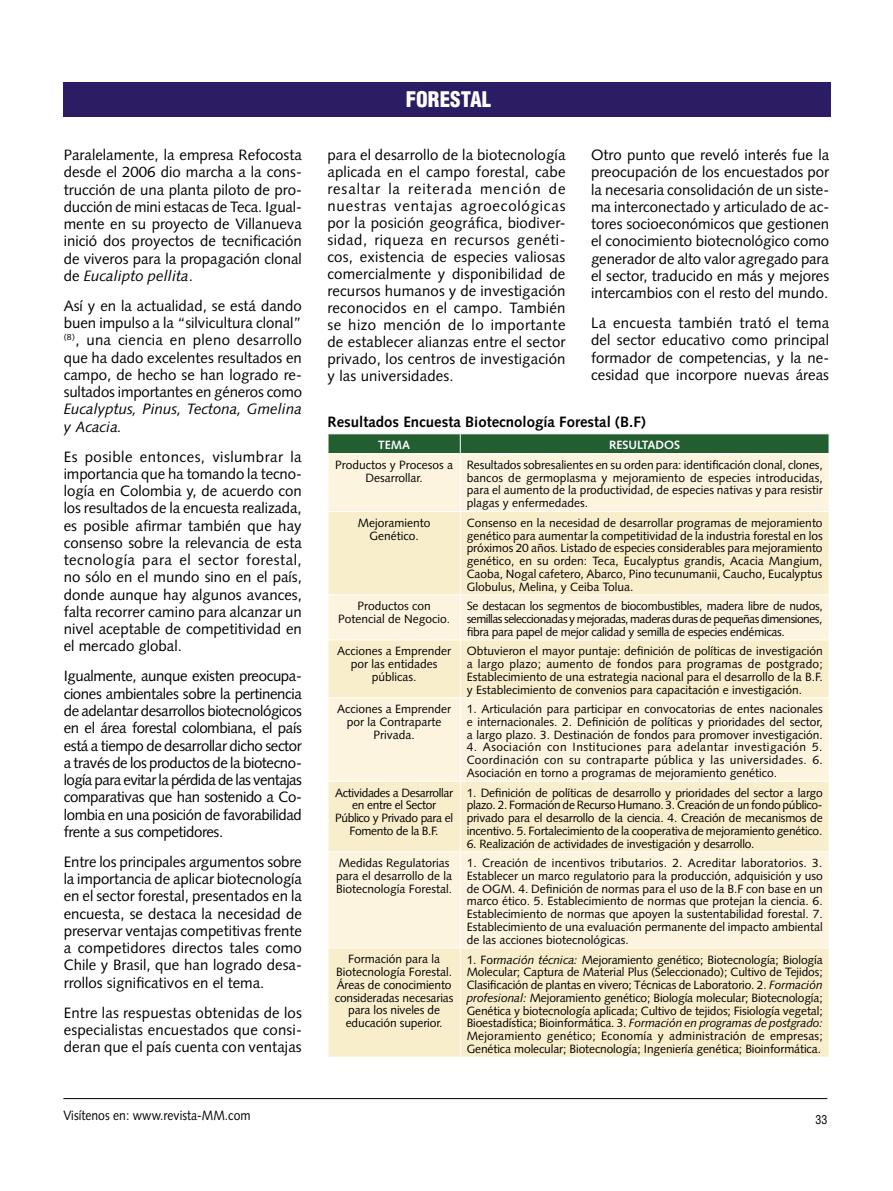
<style>
.page{position:relative;width:893px;height:1191px;background:#fff}
.page>*{position:absolute;margin:0;border:0;box-sizing:border-box;transform-origin:0 0}
.t1{font:900 condensed 21px "Helvetica";color:#fff}
.t2{font:15px/17.2px "Syntax";color:#000;text-align:justify}
.t3{font:700 15px "Syntax";color:#000}
.t4{font:italic 15px/17.2px "Syntax";color:#000}
.t5{font:13.5px "Syntax";color:#000;scale:.9 1}
.t6{font:12px/12.8px "Syntax";color:#000;text-align:justify}
.t7{font:12px/12.8px "Syntax";letter-spacing:-.03em;color:#000;text-align:center}
.t8{font:700 12px "Syntax";color:#fff}
.t9{font:condensed 12px "Helvetica";color:#000}
.s1{font-style:italic}
</style>
<div class="page">
<hr style="left:63px;top:1098px;width:764px;height:1px;background:#000">
<div style="left:329px;top:454px;width:500px;height:57px;background:#fcf4de"></div>
<svg style="left:329px;top:512px;width:500px;height:544px;background:#faf0d3"></svg>
<div style="left:328px;top:434px;width:501px;height:19px;background:#235e31"></div>
<hr style="left:460px;top:454px;width:1px;height:57px;background:#fff">
<hr style="left:460px;top:512px;width:1px;height:82px;background:#fff">
<hr style="left:328px;top:594px;width:132px;height:1px;background:#fff">
<hr style="left:460px;top:594px;width:369px;height:1px;background:#fff">
<hr style="left:460px;top:595px;width:1px;height:44px;background:#fff">
<hr style="left:328px;top:639px;width:132px;height:1px;background:#fff">
<hr style="left:460px;top:639px;width:369px;height:1px;background:#fff">
<hr style="left:460px;top:640px;width:1px;height:57px;background:#fff">
<hr style="left:328px;top:697px;width:132px;height:1px;background:#fff">
<hr style="left:460px;top:697px;width:369px;height:1px;background:#fff">
<hr style="left:460px;top:698px;width:1px;height:83px;background:#fff">
<hr style="left:328px;top:781px;width:132px;height:1px;background:#fff">
<hr style="left:460px;top:781px;width:369px;height:1px;background:#fff">
<hr style="left:460px;top:781px;width:1px;height:70px;background:#fff">
<hr style="left:328px;top:851px;width:132px;height:1px;background:#fff">
<hr style="left:460px;top:851px;width:369px;height:1px;background:#fff">
<hr style="left:460px;top:852px;width:1px;height:95px;background:#fff">
<hr style="left:328px;top:947px;width:132px;height:1px;background:#fff">
<hr style="left:460px;top:947px;width:369px;height:1px;background:#fff">
<hr style="left:460px;top:948px;width:1px;height:108px;background:#fff">
<div style="left:63px;top:82px;width:767px;height:35px;background:#2c1c63"></div>
<p class="t2" style="left:64px;top:146px;width:240px">Paralelamente, la empresa Refocosta desde el 2006 dio marcha a la cons&shy;trucción de una planta piloto de pro&shy;ducción de mini estacas de Teca. Igual&shy;mente en su proyecto de Villanueva inició dos proyectos de tecnificación de viveros para la propagación clonal de <span class="s1">Eucalipto pellita</span>.</p>
<p class="t2" style="left:64px;top:297px;width:240px">Así y en la actualidad, se está dando buen impulso a la “silvicultura clonal” <sup>(8)</sup>, una ciencia en pleno desarrollo que ha dado excelentes resultados en campo, de hecho se han logrado re&shy;sultados importantes en géneros como</p>
<p class="t4" style="left:64px;top:400px;width:240px">Eucalyptus, Pinus, Tectona, Gmelina y Acacia.</p>
<p class="t2" style="left:64px;top:448px;width:240px">Es posible entonces, vislumbrar la importancia que ha tomando la tecno&shy;logía en Colombia y, de acuerdo con los resultados de la encuesta realizada, es posible afirmar también que hay consenso sobre la relevancia de esta tecnología para el sector forestal, no sólo en el mundo sino en el país, donde aunque hay algunos avances, falta recorrer camino para alcanzar un nivel aceptable de competitividad en el mercado global.</p>
<p class="t2" style="left:64px;top:667px;width:240px">Igualmente, aunque existen preocupa&shy;ciones ambientales sobre la pertinencia de adelantar desarrollos biotecnológicos en el área forestal colombiana, el país está a tiempo de desarrollar dicho sector a través de los productos de la biotecno&shy;logía para evitar la pérdida de las ventajas comparativas que han sostenido a Co&shy;lombia en una posición de favorabilidad frente a sus competidores.</p>
<p class="t2" style="left:64px;top:853px;width:240px">Entre los principales argumentos sobre la importancia de aplicar biotecnología en el sector forestal, presentados en la encuesta, se destaca la necesidad de preservar ventajas competitivas frente a competidores directos tales como Chile y Brasil, que han logrado desa&shy;rrollos significativos en el tema.</p>
<p class="t2" style="left:64px;top:1003px;width:240px">Entre las respuestas obtenidas de los especialistas encuestados que consi&shy;deran que el país cuenta con ventajas</p>
<h1 class="t1" style="left:406px;top:86px;width:87px">FORESTAL</h1>
<p class="t2" style="left:327px;top:146px;width:240px">para el desarrollo de la biotecnología aplicada en el campo forestal, cabe resaltar la reiterada mención de nuestras ventajas agroecológicas por la posición geográfica, biodiver&shy;sidad, riqueza en recursos genéti&shy;cos, existencia de especies valiosas comercialmente y disponibilidad de recursos humanos y de investigación reconocidos en el campo. También se hizo mención de lo importante de establecer alianzas entre el sector privado, los centros de investigación y las universidades.</p>
<p class="t2" style="left:591px;top:146px;width:240px">Otro punto que reveló interés fue la preocupación de los encuestados por la necesaria consolidación de un siste&shy;ma interconectado y articulado de ac&shy;tores socioeconómicos que gestionen el conocimiento biotecnológico como generador de alto valor agregado para el sector, traducido en más y mejores intercambios con el resto del mundo.</p>
<p class="t2" style="left:591px;top:314px;width:240px">La encuesta también trató el tema del sector educativo como principal formador de competencias, y la ne&shy;cesidad que incorpore nuevas áreas</p>
<p class="t3" style="left:328px;top:414px;width:320px">Resultados Encuesta Biotecnología Forestal (B.F)</p>
<p class="t8" style="left:378px;top:438px;width:34px">TEMA</p>
<p class="t8" style="left:609px;top:438px;width:73px">RESULTADOS</p>
<p class="t6" style="left:335px;top:458px;width:119px;text-align:center">Productos y Procesos a<br>Desarrollar.</p>
<p class="t6" style="left:467px;top:458px;width:358px">Resultados sobresalientes en su orden para: identificación clonal, clones, bancos de germoplasma y mejoramiento de especies introducidas, para el aumento de la productividad, de especies nativas y para resistir plagas y enfermedades.</p>
<p class="t6" style="left:358px;top:516px;width:74px;text-align:center">Mejoramiento<br>Genético.</p>
<p class="t6" style="left:467px;top:516px;width:358px">Consenso en la necesidad de desarrollar programas de mejoramiento genético para aumentar la competitividad de la industria forestal en los próximos 20 años. Listado de especies considerables para mejoramiento genético, en su orden: Teca, Eucalyptus grandis, Acacia Mangium, Caoba, Nogal cafetero, Abarco, Pino tecunumanii, Caucho, Eucalyptus Globulus, Melina, y Ceiba Tolua.</p>
<p class="t6" style="left:338px;top:599px;width:114px;text-align:center">Productos con<br>Potencial de Negocio.</p>
<p class="t6" style="left:467px;top:599px;width:358px">Se destacan los segmentos de biocombustibles, madera libre de nudos, semillas seleccionadas y mejoradas, maderas duras de pequeñas dimensiones, fibra para papel de mejor calidad y semilla de especies endémicas.</p>
<p class="t6" style="left:337px;top:645px;width:115px;text-align:center">Acciones a Emprender por las entidades públicas.</p>
<p class="t6" style="left:467px;top:645px;width:358px">Obtuvieron el mayor puntaje: definición de políticas de investigación a largo plazo; aumento de fondos para programas de postgrado; Establecimiento de una estrategia nacional para el desarrollo de la B.F. y Establecimiento de convenios para capacitación e investigación.</p>
<p class="t6" style="left:337px;top:702px;width:115px;text-align:center">Acciones a Emprender por la Contraparte<br>Privada.</p>
<p class="t6" style="left:467px;top:702px;width:358px">1. Articulación para participar en convocatorias de entes nacionales e internacionales. 2. Definición de políticas y prioridades del sector, a largo plazo. 3. Destinación de fondos para promover investigación.</p>
<p class="t6" style="left:467px;top:741px;width:357px">4. Asociación con Instituciones para adelantar investigación 5.<br>Coordinación con su contraparte pública y las universidades. 6.<br>Asociación en torno a programas de mejoramiento genético.</p>
<p class="t7" style="left:335px;top:786px;width:120px">Actividades a Desarrollar en entre el Sector<br>Público y Privado para el<br>Fomento de la B.F.</p>
<p class="t6" style="left:467px;top:786px;width:358px">1. Definición de políticas de desarrollo y prioridades del sector a largo plazo. 2. Formación de Recurso Humano. 3. Creación de un fondo público&shy;privado para el desarrollo de la ciencia. 4. Creación de mecanismos de incentivo. 5. Fortalecimiento de la cooperativa de mejoramiento genético.</p>
<p class="t6" style="left:467px;top:837px;width:289px">6. Realización de actividades de investigación y desarrollo.</p>
<p class="t6" style="left:336px;top:856px;width:117px;text-align:left">Medidas Regulatorias para el desarrollo de la<br>Biotecnología Forestal.</p>
<p class="t6" style="left:467px;top:856px;width:358px">1. Creación de incentivos tributarios. 2. Acreditar laboratorios. 3.<br>Establecer un marco regulatorio para la producción, adquisición y uso de OGM. 4. Definición de normas para el uso de la B.F con base en un marco ético. 5. Establecimiento de normas que protejan la ciencia. 6.<br>Establecimiento de normas que apoyen la sustentabilidad forestal. 7.<br>Establecimiento de una evaluación permanente del impacto ambiental de las acciones biotecnológicas.</p>
<p class="t6" style="left:335px;top:953px;width:120px;text-align:center">Formación para la<br>Biotecnología Forestal.<br>Áreas de conocimiento consideradas necesarias para los niveles de educación superior.</p>
<p class="t6" style="left:467px;top:953px;width:358px">1. For<span class="s1">mación técnica:</span> Mejoramiento genético; Biotecnología; Biología Molecular; Captura de Material Plus (Seleccionado); Cultivo de Tejidos; Clasificación de plantas en vivero; Técnicas de Laboratorio. 2. <span class="s1">Formación profesional:</span> Mejoramiento genético; Biología molecular; Biotecnología; Genética y biotecnología aplicada; Cultivo de tejidos; Fisiología vegetal; Bioestadística; Bioinformática. 3. <span class="s1">Formación en programas de postgrado:<br></span>Mejoramiento genético; Economía y administración de empresas; Genética molecular; Biotecnología; Ingeniería genética; Bioinformática.</p>
<p class="t5" style="left:63px;top:1107px;width:209px">Visítenos en: www.revista-MM.com</p>
<p class="t9" style="left:816px;top:1112px;width:13px">33</p>
</div>
